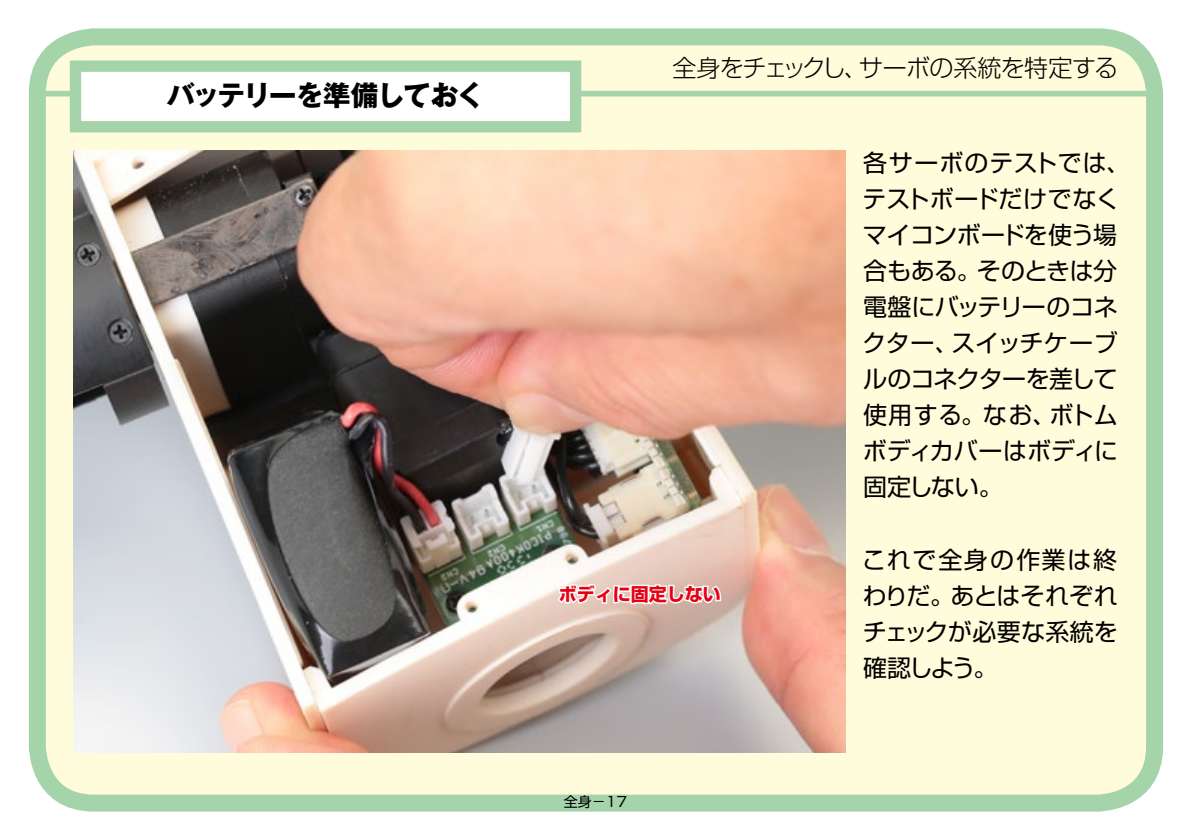
<style>
.page{position:relative;width:1191px;height:840px;background:#fff}
.page>*{position:absolute;margin:0;border:0;box-sizing:border-box;transform-origin:0 0}
.t1{font:700 28px "Gothic MB101 Pro";letter-spacing:-.075em;color:#000}
.t2{font:24px/36px "Shin Go Pro";letter-spacing:-.005em;color:#000}
.t3{font:300 24px "Shin Go Pro";letter-spacing:-.03em;color:#000}
.t4{font:24px "Shin Go Pro";letter-spacing:.045em;color:#000}
.t5{font:24px "Shin Go Pro";letter-spacing:-.035em;color:#000}
.t6{font:24px "Shin Go Pro";letter-spacing:-.04em;color:#000}
.t7{font:300 24px "Shin Go Pro";letter-spacing:-.12em;color:#000}
.t8{font:700 18px "Shin Go Pro";color:#e60012}
.t9{font:14px "Shin Go Pro";color:#000}
</style>
<div class="page">
<div style="left:37px;top:37px;width:1117px;height:765px;background:#fffcdb;border-radius:57px"></div>
<div style="left:29px;top:28px;width:1134px;height:783px;border:17px solid #a5d4ab;border-radius:57px"></div>
<div style="left:37px;top:91px;width:1109px;height:5px;background:#a5d4ab"></div>
<div style="left:70px;top:60px;width:511px;height:72px;background:#fff;border:11px solid #a5d4ab"></div>
<img style="left:74px;top:151px;width:771px;height:601px">
<svg style="left:555px;top:582px;width:168px;height:24px;background:#f1e4df"></svg>
<p class="t1" style="left:167px;top:72px;width:319px">バッテリーを準備しておく</p>
<p class="t7" style="left:672px;top:48px;width:197px">全身をチェックし、</p>
<p class="t3" style="left:858px;top:48px;width:261px">サーボの系統を特定する</p>
<p class="t8" style="left:558px;top:579px;width:163px">ボディに固定しない</p>
<p class="t4" style="left:863px;top:143px;width:268px">各サーボのテストでは、</p>
<p class="t2" style="left:862px;top:178px;width:259px">テストボードだけでなく</p>
<p class="t5" style="left:863px;top:215px;width:256px">マイコンボードを使う場</p>
<p class="t2" style="left:977px;top:250px;width:142px">そのときは分</p>
<p class="t2" style="left:863px;top:250px;width:119px">合もある。</p>
<p class="t2" style="left:863px;top:286px;width:256px">電盤にバッテリーのコネ</p>
<p class="t2" style="left:951px;top:322px;width:168px">スイッチケーブ</p>
<p class="t2" style="left:862px;top:322px;width:98px">クター、</p>
<p class="t6" style="left:863px;top:359px;width:256px">ルのコネクターを差して</p>
<p class="t2" style="left:1049px;top:394px;width:70px">ボトム</p>
<p class="t2" style="left:862px;top:394px;width:257px">使用する。なお、<br>ボディカバーはボディに固定しない。</p>
<p class="t2" style="left:862px;top:538px;width:257px;text-align:justify">これで全身の作業は終わりだ。あとはそれぞれチェックが必要な系統を確認しよう。</p>
<p class="t9" style="left:564px;top:789px;width:65px">全身－17</p>
</div>
